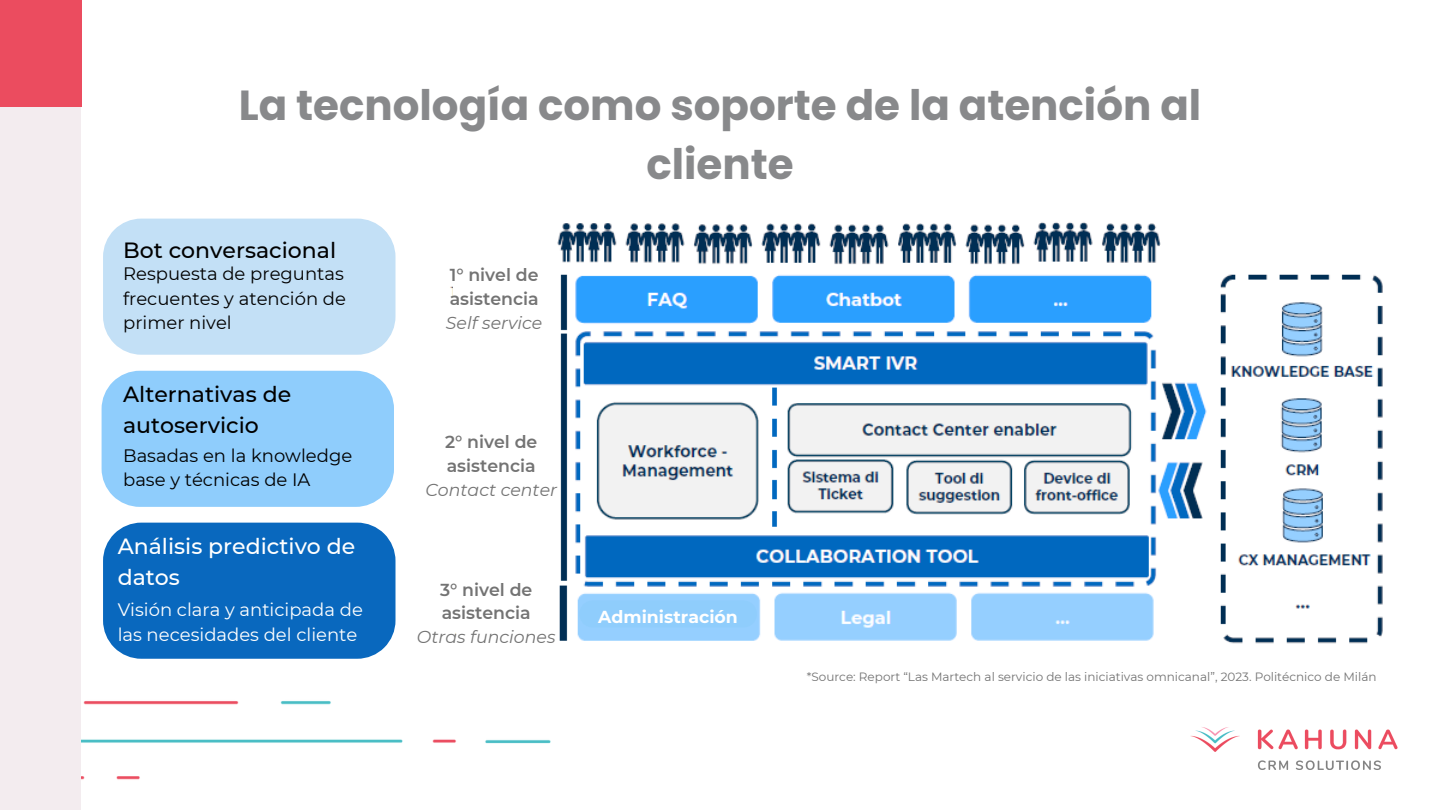
<style>
.page{position:relative;width:1440px;height:810px;background:#fff}
.page>*{position:absolute;margin:0;border:0;box-sizing:border-box;transform-origin:0 0}
.t1{font:700 42px/58.5px "Poppins";color:#88898b;text-align:center}
.t2{font:500 22px/30.8px "Montserrat";color:#000}
.t3{font:500 22px/30.8px "Montserrat";color:#fff}
.t4{font:18px/24.8px "Montserrat";color:#000;text-align:justify}
.t5{font:18px/24.8px "Montserrat";color:#fff}
.t6{font:600 17.3px/23.8px "Montserrat";color:#737373;text-align:center}
.t7{font:700 17.3px "Montserrat";color:#fff}
.t8{font:12px "Montserrat";color:#737373}
.s1{font-weight:400;font-style:italic}
</style>
<div class="page">
<div style="left:0;top:81px;width:81px;height:729px;background:#f3ecef"></div>
<div style="left:0;top:0;width:82px;height:106px;background:#eb4c5f"></div>
<img style="left:1191px;top:727px;width:207px;height:43px">
<img style="left:450px;top:222px;width:933px;height:422px">
<div style="left:453px;top:277px;width:99px;height:86px;background:#fff"></div>
<div style="left:457px;top:424px;width:99px;height:86px;background:#fff"></div>
<div style="left:457px;top:580px;width:99px;height:86px;background:#fff"></div>
<div style="left:103px;top:219px;width:292px;height:136px;background:#c3e0f6"></div>
<div style="left:102px;top:371px;width:292px;height:136px;background:#8fcdfc"></div>
<div style="left:103px;top:523px;width:292px;height:71px;background:#0968be"></div>
<img style="left:82px;top:594px;width:699px;height:186px">
<h2 class="t1" style="left:239px;top:76px;width:964px">La tecnología como soporte de la atención al cliente</h2>
<h4 class="t2" style="left:123px;top:234px;width:215px">Bot conversacional</h4>
<h2 class="t4" style="left:123px;top:261px;width:224px">Respuesta de preguntas frecuentes y atención de primer nivel</h2>
<h4 class="t2" style="left:123px;top:379px;width:170px">Alternativas de autoservicio</h4>
<h4 class="t4" style="left:123px;top:443px;width:231px">Basadas en la knowledge base y técnicas de IA</h4>
<h2 class="t3" style="left:118px;top:531px;width:239px">Análisis predictivo de datos</h2>
<p class="t5" style="left:118px;top:598px;width:247px">Visión clara y anticipada de las necesidades del cliente</p>
<h3 class="t6" style="left:446px;top:263px;width:98px;text-align:left">1° nivel de asistencia<br><span class="s1">Self service</span></h3>
<h4 class="t6" style="left:425px;top:430px;width:133px">2° nivel de asistencia<br><span class="s1">Contact center</span></h4>
<h4 class="t6" style="left:417px;top:577px;width:140px">3° nivel de asistencia<br><span class="s1">Otras funciones</span></h4>
<h4 class="t7" style="left:598px;top:606px;width:141px">Administración</h4>
<p class="t8" style="left:807px;top:670px;width:571px">*Source: Report “Las Martech al servicio de las iniciativas omnicanal”, 2023. Politécnico de Milán</p>
</div>
